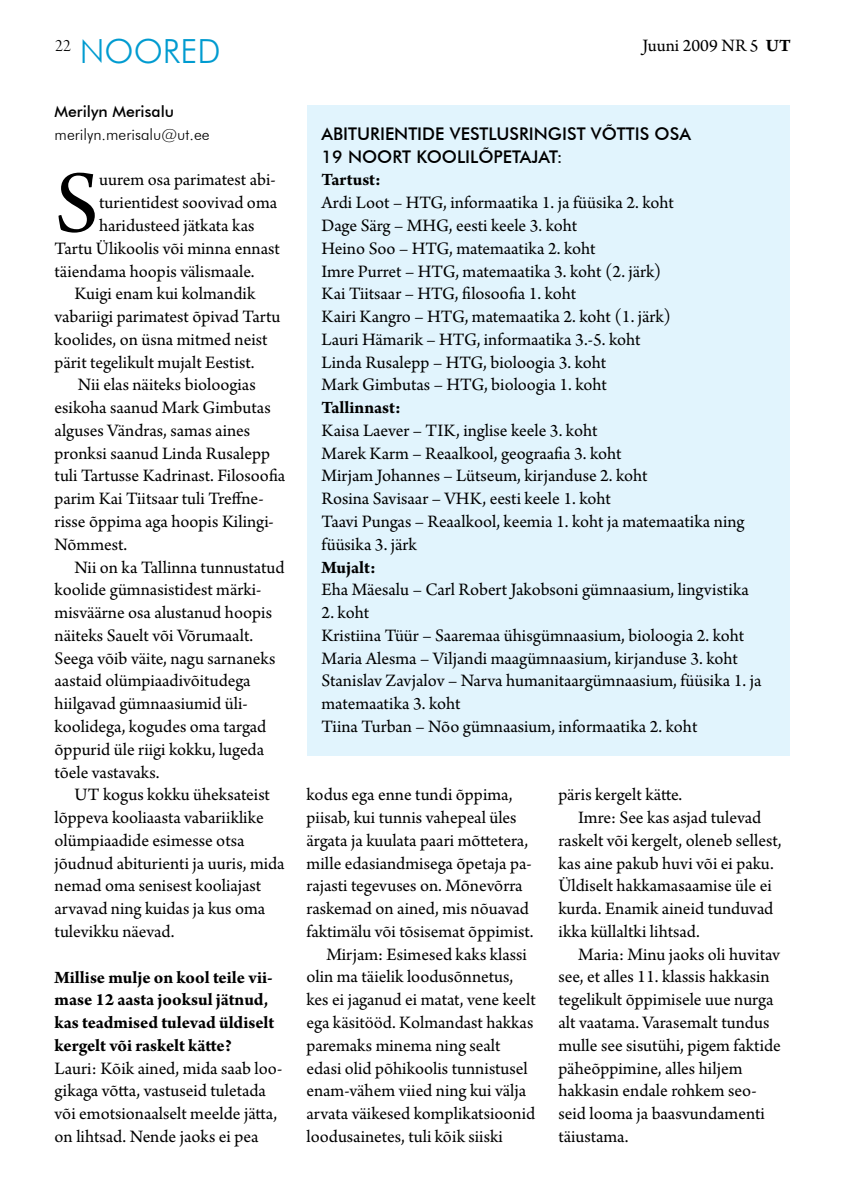
<style>
.page{position:relative;width:844px;height:1191px;background:#fff}
.page>*{position:absolute;margin:0;border:0;box-sizing:border-box;transform-origin:0 0}
.t1{font:92.05px "Arno Pro";color:#000}
.t2{font:300 33.25px "Futura BT";color:#009bd0}
.t3{font:18.38px/22.8px "Arno Pro";color:#000}
.t4{font:700 18.38px/22.8px "Arno Pro";letter-spacing:-.005em;color:#000}
.t5{font:18.38px "Arno Pro Light Display";color:#000}
.t6{font:500 17.5px/22.8px "Futura BT";color:#000}
.t7{font:300 15.75px "Futura BT";color:#000}
.t8{font:500 15.75px "Futura BT";color:#000}
.s1{font-weight:700}
</style>
<div class="page">
<div style="left:306px;top:106px;width:483px;height:650px;background:#e1f4fd"></div>
<h2 class="t2" style="left:80px;top:31px;width:142px">noored</h2>
<p class="t5" style="left:55px;top:35px;width:18px">22</p>
<p class="t3" style="left:642px;top:35px;width:150px">Juuni 2009 nr 5 <span class="s1">UT</span></p>
<p class="t8" style="left:55px;top:102px;width:121px">MERILYN MERISALU</p>
<p class="t7" style="left:55px;top:125px;width:156px">merilyn.merisalu@ut.ee</p>
<h1 class="t1" style="left:55px;top:151px;width:46px">S</h1>
<p class="t3" style="left:99px;top:169px;width:178px">uurem osa parimatest abi-</p>
<p class="t3" style="left:99px;top:192px;width:179px">turientidest soovivad oma</p>
<p class="t3" style="left:99px;top:215px;width:157px">haridusteed jätkata kas</p>
<p class="t3" style="left:55px;top:238px;width:227px">Tartu Ülikoolis või minna ennast</p>
<p class="t3" style="left:55px;top:260px;width:201px">täiendama hoopis välismaale.</p>
<p class="t3" style="left:74px;top:283px;width:182px">Kuigi enam kui kolmandik</p>
<p class="t3" style="left:55px;top:306px;width:227px">vabariigi parimatest õpivad Tartu</p>
<p class="t3" style="left:55px;top:329px;width:214px">koolides, on üsna mitmed neist</p>
<p class="t3" style="left:55px;top:352px;width:201px">pärit tegelikult mujalt Eestist.</p>
<p class="t3" style="left:78px;top:374px;width:179px">Nii elas näiteks bioloogias</p>
<p class="t3" style="left:55px;top:397px;width:217px">esikoha saanud Mark Gimbutas</p>
<p class="t3" style="left:55px;top:420px;width:197px">alguses Vändras, samas aines</p>
<p class="t3" style="left:55px;top:443px;width:217px">pronksi saanud Linda Rusalepp</p>
<p class="t3" style="left:55px;top:465px;width:232px">tuli Tartusse Kadrinast. Filosoofia</p>
<p class="t3" style="left:55px;top:488px;width:210px">parim Kai Tiitsaar tuli Treffne-</p>
<p class="t3" style="left:55px;top:511px;width:221px">risse õppima aga hoopis Kilingi-</p>
<p class="t3" style="left:55px;top:534px;width:74px">Nõmmest.</p>
<p class="t3" style="left:74px;top:556px;width:211px">Nii on ka Tallinna tunnustatud</p>
<p class="t3" style="left:55px;top:579px;width:208px">koolide gümnasistidest märki-</p>
<p class="t3" style="left:55px;top:602px;width:219px">misväärne osa alustanud hoopis</p>
<p class="t3" style="left:55px;top:625px;width:200px">näiteks Sauelt või Võrumaalt.</p>
<p class="t3" style="left:55px;top:648px;width:222px">Seega võib väite, nagu sarnaneks</p>
<p class="t3" style="left:55px;top:670px;width:197px">aastaid olümpiaadivõitudega</p>
<p class="t3" style="left:55px;top:693px;width:194px">hiilgavad gümnaasiumid üli-</p>
<p class="t3" style="left:55px;top:716px;width:213px">koolidega, kogudes oma targad</p>
<p class="t3" style="left:55px;top:739px;width:211px">õppurid üle riigi kokku, lugeda</p>
<p class="t3" style="left:55px;top:761px;width:106px">tõele vastavaks.</p>
<p class="t3" style="left:74px;top:784px;width:197px">UT kogus kokku üheksateist</p>
<p class="t3" style="left:55px;top:807px;width:210px">lõppeva kooliaasta vabariiklike</p>
<p class="t3" style="left:55px;top:830px;width:191px">olümpiaadide esimesse otsa</p>
<p class="t3" style="left:55px;top:852px;width:231px">jõudnud abiturienti ja uuris, mida</p>
<p class="t3" style="left:55px;top:875px;width:208px">nemad oma senisest kooliajast</p>
<p class="t3" style="left:55px;top:898px;width:212px">arvavad ning kuidas ja kus oma</p>
<p class="t3" style="left:55px;top:921px;width:121px">tulevikku näevad.</p>
<p class="t4" style="left:55px;top:966px;width:221px">Millise mulje on kool teile vii&shy;mase 12 aasta jooksul jätnud, kas teadmised tulevad üldiselt kergelt või raskelt kätte?</p>
<p class="t3" style="left:55px;top:1057px;width:229px">Lauri: Kõik ained, mida saab loo&shy;gikaga võtta, vastuseid tuletada või emotsionaalselt meelde jätta, on lihtsad. Nende jaoks ei pea</p>
<p class="t6" style="left:321px;top:122px;width:371px">ABITURIENTIDE VESTLUSRINGIST VÕTTIS OSA<br>19 NOORT KOOLILÕPETAJAT:</p>
<p class="t4" style="left:321px;top:169px;width:61px">Tartust:</p>
<p class="t3" style="left:321px;top:192px;width:354px">Ardi Loot – HTG, informaatika 1. ja füüsika 2. koht Dage Särg – MHG, eesti keele 3. koht<br>Heino Soo – HTG, matemaatika 2. koht<br>Imre Purret – HTG, matemaatika 3. koht (2. järk)<br>Kai Tiitsaar – HTG, filosoofia 1. koht<br>Kairi Kangro – HTG, matemaatika 2. koht (1. järk)<br>Lauri Hämarik – HTG, informaatika 3.-5. koht Linda Rusalepp – HTG, bioloogia 3. koht<br>Mark Gimbutas – HTG, bioloogia 1. koht</p>
<p class="t4" style="left:321px;top:397px;width:81px">Tallinnast:</p>
<p class="t3" style="left:321px;top:420px;width:424px">Kaisa Laever – TIK, inglise keele 3. koht<br>Marek Karm – Reaalkool, geograafia 3. koht<br>Mirjam Johannes – Lütseum, kirjanduse 2. koht<br>Rosina Savisaar – VHK, eesti keele 1. koht<br>Taavi Pungas – Reaalkool, keemia 1. koht ja matemaatika ning füüsika 3. järk</p>
<p class="t4" style="left:321px;top:556px;width:56px">Mujalt:</p>
<p class="t3" style="left:321px;top:579px;width:428px">Eha Mäesalu – Carl Robert Jakobsoni gümnaasium, lingvistika</p>
<p class="t3" style="left:321px;top:602px;width:441px">2. koht<br>Kristiina Tüür – Saaremaa ühisgümnaasium, bioloogia 2. koht Maria Alesma – Viljandi maagümnaasium, kirjanduse 3. koht Stanislav Zavjalov – Narva humanitaargümnaasium, füüsika 1. ja matemaatika 3. koht<br>Tiina Turban – Nõo gümnaasium, informaatika 2. koht</p>
<p class="t3" style="left:306px;top:784px;width:207px">kodus ega enne tundi õppima,</p>
<p class="t3" style="left:306px;top:807px;width:211px">piisab, kui tunnis vahepeal üles</p>
<p class="t3" style="left:306px;top:830px;width:223px">ärgata ja kuulata paari mõttetera,</p>
<p class="t3" style="left:306px;top:852px;width:226px">mille edasiandmisega õpetaja pa-</p>
<p class="t3" style="left:306px;top:875px;width:217px">rajasti tegevuses on. Mõnevõrra</p>
<p class="t3" style="left:306px;top:898px;width:224px">raskemad on ained, mis nõuavad</p>
<p class="t3" style="left:306px;top:921px;width:228px">faktimälu või tõsisemat õppimist.</p>
<p class="t3" style="left:326px;top:943px;width:202px">Mirjam: Esimesed kaks klassi</p>
<p class="t3" style="left:306px;top:966px;width:208px">olin ma täielik loodusõnnetus,</p>
<p class="t3" style="left:306px;top:989px;width:231px">kes ei jaganud ei matat, vene keelt</p>
<p class="t3" style="left:306px;top:1012px;width:228px">ega käsitööd. Kolmandast hakkas</p>
<p class="t3" style="left:306px;top:1035px;width:195px">paremaks minema ning sealt</p>
<p class="t3" style="left:306px;top:1057px;width:223px">edasi olid põhikoolis tunnistusel</p>
<p class="t3" style="left:306px;top:1080px;width:221px">enam-vähem viied ning kui välja</p>
<p class="t3" style="left:306px;top:1103px;width:230px">arvata väikesed komplikatsioonid</p>
<p class="t3" style="left:306px;top:1126px;width:198px">loodusainetes, tuli kõik siiski</p>
<p class="t3" style="left:558px;top:784px;width:125px">päris kergelt kätte.</p>
<p class="t3" style="left:578px;top:807px;width:184px">Imre: See kas asjad tulevad</p>
<p class="t3" style="left:558px;top:830px;width:225px">raskelt või kergelt, oleneb sellest,</p>
<p class="t3" style="left:558px;top:852px;width:217px">kas aine pakub huvi või ei paku.</p>
<p class="t3" style="left:558px;top:875px;width:215px">Üldiselt hakkamasaamise üle ei</p>
<p class="t3" style="left:558px;top:898px;width:216px">kurda. Enamik aineid tunduvad</p>
<p class="t3" style="left:558px;top:921px;width:143px">ikka küllaltki lihtsad.</p>
<p class="t3" style="left:578px;top:943px;width:203px">Maria: Minu jaoks oli huvitav</p>
<p class="t3" style="left:558px;top:966px;width:213px">see, et alles 11. klassis hakkasin</p>
<p class="t3" style="left:558px;top:989px;width:216px">tegelikult õppimisele uue nurga</p>
<p class="t3" style="left:558px;top:1012px;width:212px">alt vaatama. Varasemalt tundus</p>
<p class="t3" style="left:558px;top:1034px;width:224px">mulle see sisutühi, pigem faktide</p>
<p class="t3" style="left:558px;top:1057px;width:185px">päheõppimine, alles hiljem</p>
<p class="t3" style="left:558px;top:1080px;width:200px">hakkasin endale rohkem seo-</p>
<p class="t3" style="left:558px;top:1103px;width:208px">seid looma ja baasvundamenti</p>
<p class="t3" style="left:558px;top:1126px;width:72px">täiustama.</p>
</div>
